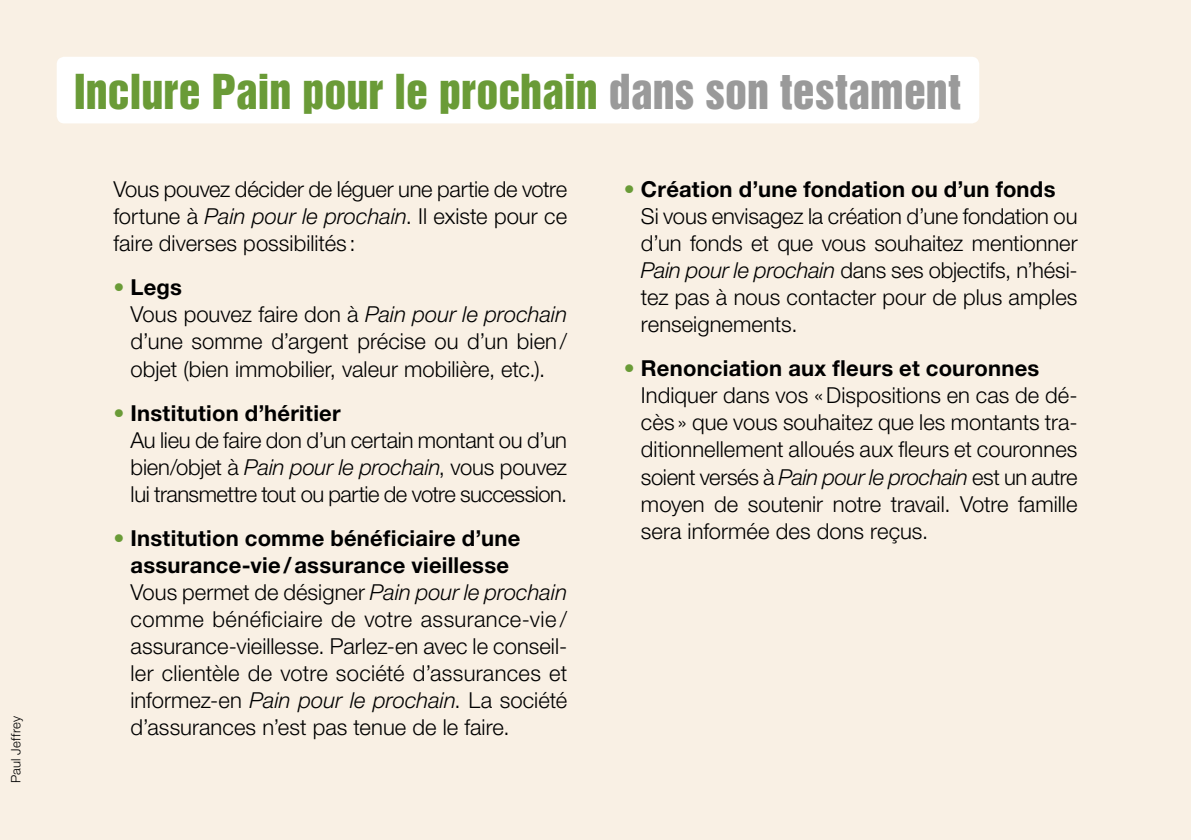
<style>
.page{position:relative;width:1191px;height:840px;background:#fff}
.page>*{position:absolute;margin:0;border:0;box-sizing:border-box;transform-origin:0 0}
.t1{font:44px "Helvetica Inserat LT Std";color:#6a9b37}
.t2{font:300 22px/27px "Helvetica Neue LT Std";color:#000}
.t3{font:300 13px "Helvetica Neue LT Std";letter-spacing:.015em;color:#000}
.s1{color:#9a9a9a}
.s2{font-style:italic}
.s3{color:#6a9b37}
.s4{font-weight:700}
</style>
<div class="page">
<div style="left:0;top:0;width:1191px;height:839px;background:#f9f0e4"></div>
<div style="left:57px;top:57px;width:922px;height:66px;background:#fff;border-radius:8px"></div>
<p class="t3" style="left:8px;top:782px;width:69px;rotate:-90deg">Paul Jeffrey</p>
<h1 class="t1" style="left:74px;top:65px;width:888px">Inclure Pain pour le prochain <span class="s1">dans son testament</span></h1>
<p class="t2" style="left:113px;top:175px;width:455px;text-align:justify">Vous pouvez décider de léguer une partie de votre fortune à <span class="s2">Pain pour le prochain</span>. Il existe pour ce faire diverses possibilités :</p>
<p class="t2" style="left:131px;top:273px;width:438px;text-indent:-17px"><span class="s3">•</span> <span class="s4">Legs<br></span>Vous pouvez faire don à <span class="s2">Pain pour le prochain </span>d’une somme d’argent précise ou d’un bien/ objet (bien immobilier, valeur mobilière, etc.).</p>
<p class="t2" style="left:131px;top:398px;width:438px;text-indent:-17px"><span class="s3">•</span> <span class="s4">Institution d’héritier<br></span>Au lieu de faire don d’un certain montant ou d’un bien/objet à <span class="s2">Pain pour le prochain</span>, vous pouvez lui transmettre tout ou partie de votre succession.</p>
<p class="t2" style="left:131px;top:523px;width:438px;text-indent:-17px"><span class="s3">•</span> <span class="s4">Institution comme bénéficiaire d’une assurance-vie/assurance vieillesse<br></span>Vous permet de désigner <span class="s2">Pain pour le prochain </span>comme bénéficiaire de votre assurance-vie / assurance-vieillesse. Parlez-en avec le conseil&shy;ler clientèle de votre société d’assurances et informez-en <span class="s2">Pain pour le prochain</span>. La société d’assurances n’est pas tenue de le faire.</p>
<p class="t2" style="left:641px;top:175px;width:438px;text-indent:-17px"><span class="s3">•</span> <span class="s4">Création d’une fondation ou d’un fonds </span>Si vous envisagez la création d’une fondation ou d’un fonds et que vous souhaitez mentionner <span class="s2">Pain pour le prochain</span> dans ses objectifs, n’hési&shy;tez pas à nous contacter pour de plus amples renseignements.</p>
<p class="t2" style="left:641px;top:354px;width:438px;text-indent:-17px"><span class="s3">•</span> <span class="s4">Renonciation aux fleurs et couronnes </span>Indiquer dans vos «Dispositions en cas de dé&shy;cès » que vous souhaitez que les montants tra&shy;ditionnellement alloués aux fleurs et couronnes soient versés à <span class="s2">Pain pour le prochain</span> est un autre moyen de soutenir notre travail. Votre famille sera informée des dons reçus.</p>
</div>
